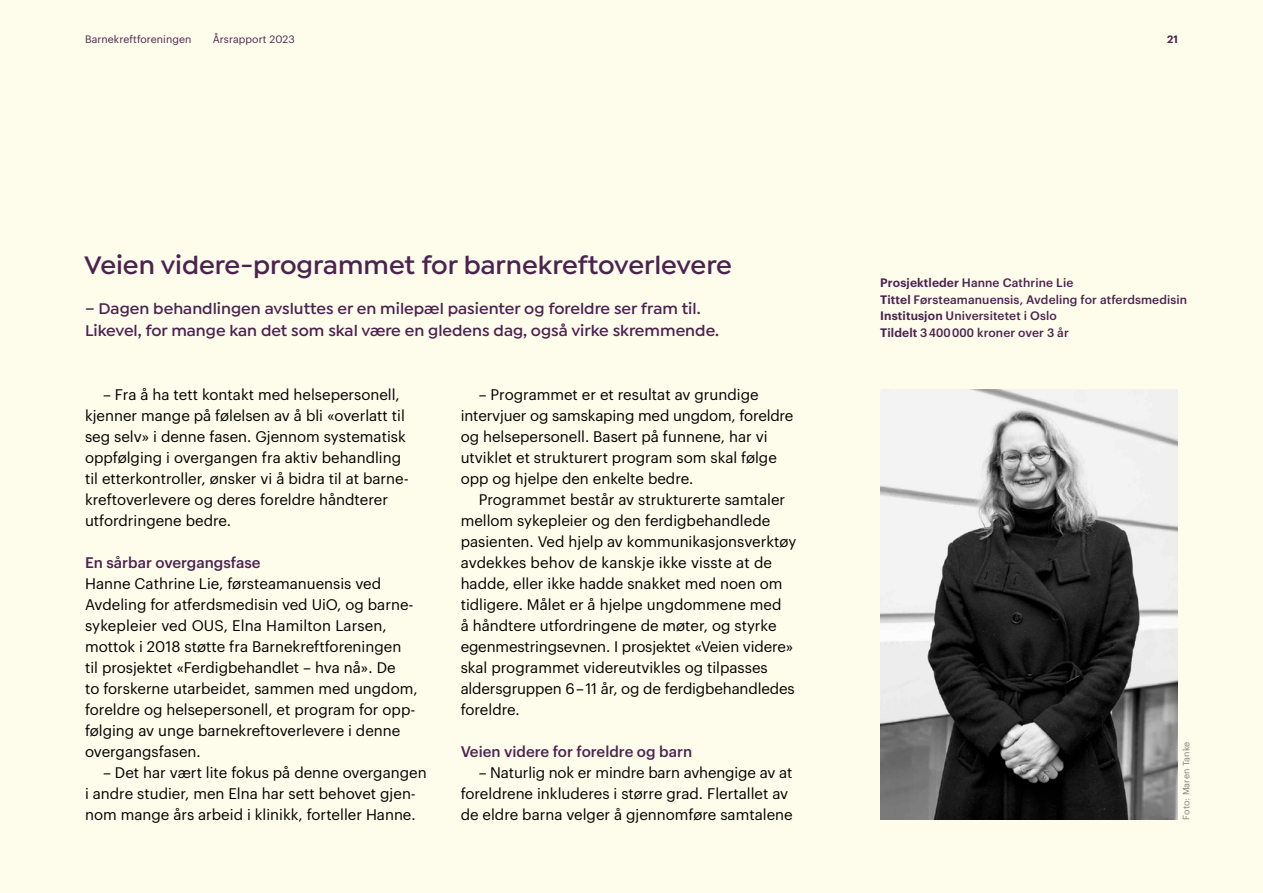
<style>
.page{position:relative;width:1263px;height:893px;background:#fefceb}
.page>*{position:absolute;margin:0;border:0;box-sizing:border-box;transform-origin:0 0}
.H3__Forskning{font:600 27px "Isidora Sans";color:#4c2250}
.Ingress__Forskning{font:600 16.5px/23px "Isidora Sans";color:#4c2250}
.Brødtekst_Innrykk{font:15px/21px "Graphik";color:#000}
.Brødtekst{font:15px/21px "Graphik";color:#000}
.H4__Forskning{font:500 15px "Graphik";color:#4c2250}
.t1{font:500 12px/16.5px "Graphik";letter-spacing:.01em;color:#4c2250}
.t2{font:10.5px "Graphik";letter-spacing:.01em;color:#4c2250}
.t3{font:600 10.5px "Graphik";color:#4c2250}
.t4{font:9px "Graphik";letter-spacing:.01em;color:#808080}
.s1{font-weight:600}
</style>
<div class="page">
<img style="left:880px;top:389px;width:298px;height:431px">
<p class="t2" style="left:85px;top:31px;width:108px">Barnekreftforeningen</p>
<p class="t2" style="left:213px;top:31px;width:84px">Årsrapport 2023</p>
<p class="t3" style="left:1167px;top:31px;width:12px">21</p>
<h3 class="H3__Forskning" style="left:84px;top:249px;width:649px">Veien videre-programmet for barnekreftoverlevere</h3>
<p class="Ingress__Forskning" style="left:85px;top:297px;width:636px">– Dagen behandlingen avsluttes er en milepæl pasienter og foreldre ser fram til.<br>Likevel, for mange kan det som skal være en gledens dag, også virke skremmende.</p>
<p class="Brødtekst_Innrykk" style="left:85px;top:382px;width:323px;text-indent:18px">– Fra å ha tett kontakt med helsepersonell, kjenner mange på følelsen av å bli «overlatt til seg selv» i denne fasen. Gjennom systematisk oppfølging i overgangen fra aktiv behandling til etterkontroller, ønsker vi å bidra til at barne&shy;kreftoverlevere og deres foreldre håndterer utfordringene bedre.</p>
<h4 class="H4__Forskning" style="left:85px;top:551px;width:177px">En sårbar overgangsfase</h4>
<p class="Brødtekst" style="left:85px;top:571px;width:334px">Hanne Cathrine Lie, førsteamanuensis ved Avdeling for atferdsmedisin ved UiO, og barne&shy;sykepleier ved OUS, Elna Hamilton Larsen, mottok i 2018 støtte fra Barnekreftforeningen til prosjektet «Ferdigbehandlet – hva nå». De<br>to forskerne utarbeidet, sammen med ungdom, foreldre og helsepersonell, et program for opp&shy;følging av unge barnekreftoverlevere i denne overgangsfasen.</p>
<p class="Brødtekst_Innrykk" style="left:85px;top:760px;width:343px;text-indent:18px">– Det har vært lite fokus på denne overgangen i andre studier, men Elna har sett behovet gjen&shy;nom mange års arbeid i klinikk, forteller Hanne.</p>
<p class="Brødtekst_Innrykk" style="left:461px;top:382px;width:334px;text-indent:18px">– Programmet er et resultat av grundige intervjuer og samskaping med ungdom, foreldre og helsepersonell. Basert på funnene, har vi utviklet et strukturert program som skal følge opp og hjelpe den enkelte bedre.</p>
<p class="Brødtekst_Innrykk" style="left:461px;top:487px;width:337px;text-indent:18px">Programmet består av strukturerte samtaler mellom sykepleier og den ferdigbehandlede pasienten. Ved hjelp av kommunikasjonsverktøy avdekkes behov de kanskje ikke visste at de hadde, eller ikke hadde snakket med noen om tidligere. Målet er å hjelpe ungdommene med<br>å håndtere utfordringene de møter, og styrke egenmestringsevnen. I prosjektet «Veien videre» skal programmet videreutvikles og tilpasses aldersgruppen 6 – 11 år, og de ferdigbehandledes foreldre.</p>
<h4 class="H4__Forskning" style="left:461px;top:740px;width:233px">Veien videre for foreldre og barn</h4>
<p class="Brødtekst_Innrykk" style="left:461px;top:760px;width:334px;text-indent:18px">– Naturlig nok er mindre barn avhengige av at foreldrene inkluderes i større grad. Flertallet av de eldre barna velger å gjennomføre samtalene</p>
<p class="t1" style="left:880px;top:273px;width:308px"><span class="s1">Prosjektleder</span> Hanne Cathrine Lie<br><span class="s1">Tittel</span> Førsteamanuensis, Avdeling for atferdsmedisin <span class="s1">Institusjon</span> Universitetet i Oslo<br><span class="s1">Tildelt</span> 3 400 000 kroner over 3 år</p>
<p class="t4" style="left:1179px;top:820px;width:80px;rotate:-90deg">Foto: Maren Tanke</p>
</div>
